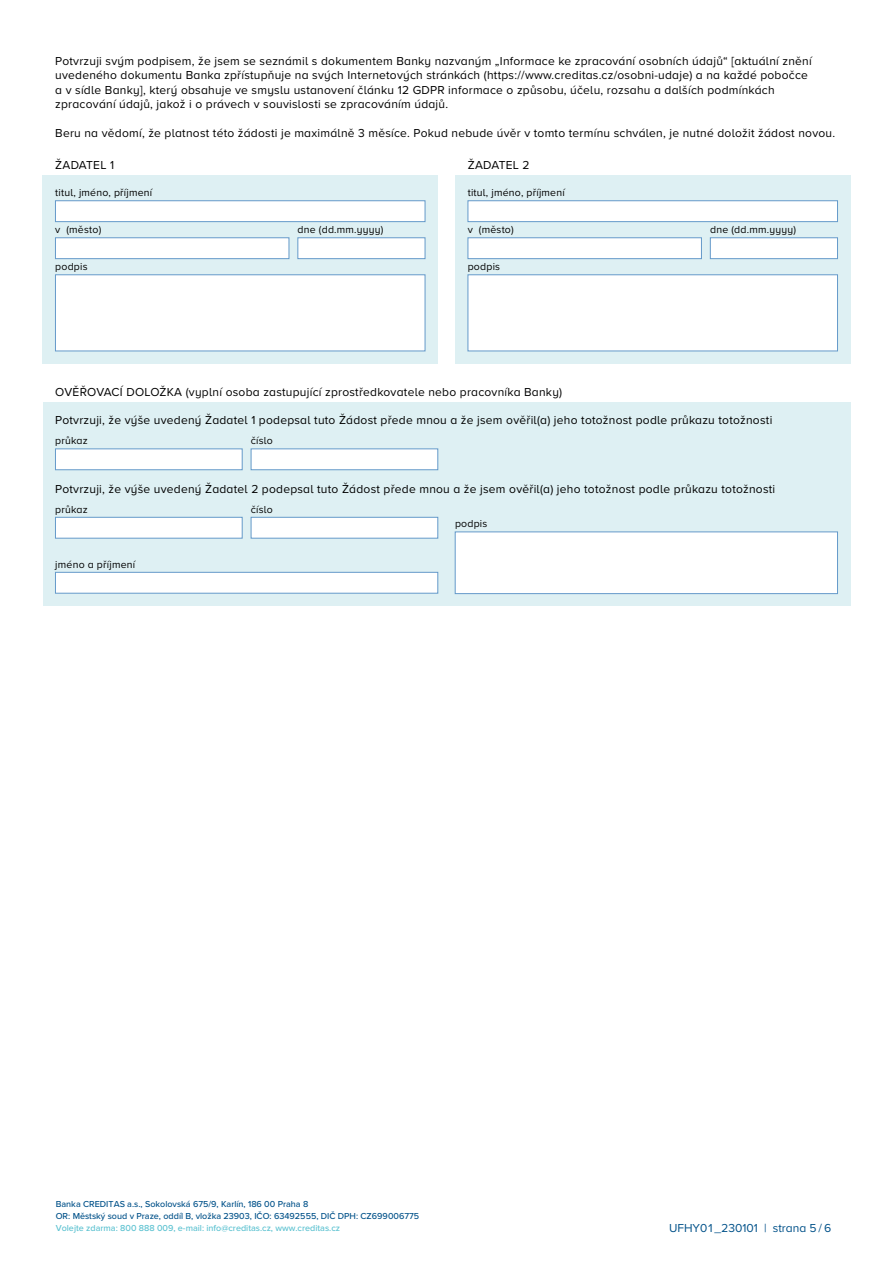
<style>
.page{position:relative;width:893px;height:1263px;background:#fff}
.page>*{position:absolute;margin:0;border:0;box-sizing:border-box;transform-origin:0 0}
.Text{font:12px/14.4px "Proxima Nova";letter-spacing:.02em;color:#000}
.in_nadpis{font:12px "Proxima Nova";letter-spacing:.02em;color:#000}
.Paticka_cislo{font:12px "Proxima Nova";color:#005189}
.in_nad_polem{font:10.5px "Proxima Nova";letter-spacing:.02em;color:#000}
.t1{font:500 9px/11.9px "Proxima Nova A";color:#005189}
.t2{font:500 9px "Proxima Nova A";color:#5ac1d0}
</style>
<div class="page">
<div style="left:43px;top:175px;width:395px;height:189px;background:#def0f3"></div>
<div style="left:55px;top:201px;width:370px;height:21px;background:#fff;border:1px solid #659aca"></div>
<div style="left:55px;top:238px;width:234px;height:21px;background:#fff;border:1px solid #659aca"></div>
<div style="left:298px;top:238px;width:127px;height:21px;background:#fff;border:1px solid #659aca"></div>
<div style="left:55px;top:275px;width:370px;height:76px;background:#fff"></div>
<div style="left:43px;top:402px;width:807px;height:204px;background:#def0f3"></div>
<div style="left:55px;top:449px;width:187px;height:21px;background:#fff;border:1px solid #659aca"></div>
<div style="left:251px;top:449px;width:187px;height:21px;background:#fff;border:1px solid #659aca"></div>
<div style="left:55px;top:517px;width:187px;height:21px;background:#fff;border:1px solid #659aca"></div>
<div style="left:251px;top:517px;width:187px;height:21px;background:#fff;border:1px solid #659aca"></div>
<div style="left:55px;top:572px;width:383px;height:21px;background:#fff;border:1px solid #659aca"></div>
<div style="left:455px;top:532px;width:383px;height:62px;background:#fff;border:1px solid #659aca"></div>
<div style="left:455px;top:175px;width:395px;height:189px;background:#def0f3"></div>
<div style="left:468px;top:201px;width:370px;height:21px;background:#fff;border:1px solid #659aca"></div>
<div style="left:468px;top:238px;width:234px;height:21px;background:#fff;border:1px solid #659aca"></div>
<div style="left:710px;top:238px;width:128px;height:21px;background:#fff;border:1px solid #659aca"></div>
<div style="left:468px;top:275px;width:370px;height:76px;background:#fff"></div>
<p class="Text" style="left:55px;top:53px;width:758px">Potvrzuji svým podpisem, že jsem se seznámil s dokumentem Banky nazvaným „Informace ke zpracování osobních údajů“ [aktuální znění uvedeného dokumentu Banka zpřístupňuje na svých Internetových stránkách (https://www.creditas.cz/osobni-udaje) a na každé pobočce a v sídle Banky], který obsahuje ve smyslu ustanovení článku 12 GDPR informace o způsobu, účelu, rozsahu a dalších podmínkách zpracování údajů, jakož i o právech v souvislosti se zpracováním údajů.</p>
<p class="Text" style="left:55px;top:125px;width:781px">Beru na vědomí, že platnost této žádosti je maximálně 3 měsíce. Pokud nebude úvěr v tomto termínu schválen, je nutné doložit žádost novou.</p>
<p class="in_nadpis" style="left:55px;top:156px;width:60px">ŽADATEL 1</p>
<p class="in_nad_polem" style="left:55px;top:185px;width:99px">titul, jméno, příjmení</p>
<p class="in_nad_polem" style="left:55px;top:222px;width:48px">v (město)</p>
<p class="in_nad_polem" style="left:298px;top:222px;width:87px">dne (dd.mm.yyyy)</p>
<p class="in_nad_polem" style="left:55px;top:259px;width:34px">podpis</p>
<p class="in_nadpis" style="left:468px;top:156px;width:63px">ŽADATEL 2</p>
<p class="in_nad_polem" style="left:468px;top:185px;width:99px">titul, jméno, příjmení</p>
<p class="in_nad_polem" style="left:468px;top:222px;width:48px">v (město)</p>
<p class="in_nad_polem" style="left:710px;top:222px;width:87px">dne (dd.mm.yyyy)</p>
<p class="in_nad_polem" style="left:468px;top:259px;width:34px">podpis</p>
<p class="in_nadpis" style="left:55px;top:383px;width:508px">OVĚŘOVACÍ DOLOŽKA (vyplní osoba zastupující zprostředkovatele nebo pracovníka Banky)</p>
<p class="Text" style="left:55px;top:413px;width:719px">Potvrzuji, že výše uvedený Žadatel 1 podepsal tuto Žádost přede mnou a že jsem ověřil(a) jeho totožnost podle průkazu totožnosti</p>
<p class="in_nad_polem" style="left:55px;top:433px;width:34px">průkaz</p>
<p class="in_nad_polem" style="left:251px;top:433px;width:24px">číslo</p>
<p class="Text" style="left:55px;top:481px;width:722px">Potvrzuji, že výše uvedený Žadatel 2 podepsal tuto Žádost přede mnou a že jsem ověřil(a) jeho totožnost podle průkazu totožnosti</p>
<p class="in_nad_polem" style="left:55px;top:501px;width:34px">průkaz</p>
<p class="in_nad_polem" style="left:251px;top:501px;width:24px">číslo</p>
<p class="in_nad_polem" style="left:55px;top:556px;width:81px">jméno a příjmení</p>
<p class="in_nad_polem" style="left:455px;top:516px;width:34px">podpis</p>
<p class="t1" style="left:56px;top:1198px;width:365px">Banka CREDITAS a.s., Sokolovská 675/9, Karlín, 186 00 Praha 8<br>OR: Městský soud v Praze, oddíl B, vložka 23903, IČO: 63492555, DIČ DPH: CZ699006775</p>
<p class="t2" style="left:56px;top:1221px;width:286px">Volejte zdarma: 800 888 009, e-mail: info@creditas.cz, www.creditas.cz</p>
<p class="Paticka_cislo" style="left:669px;top:1219px;width:164px">UFHY01_230101 | strana 5 / 6</p>
</div>
